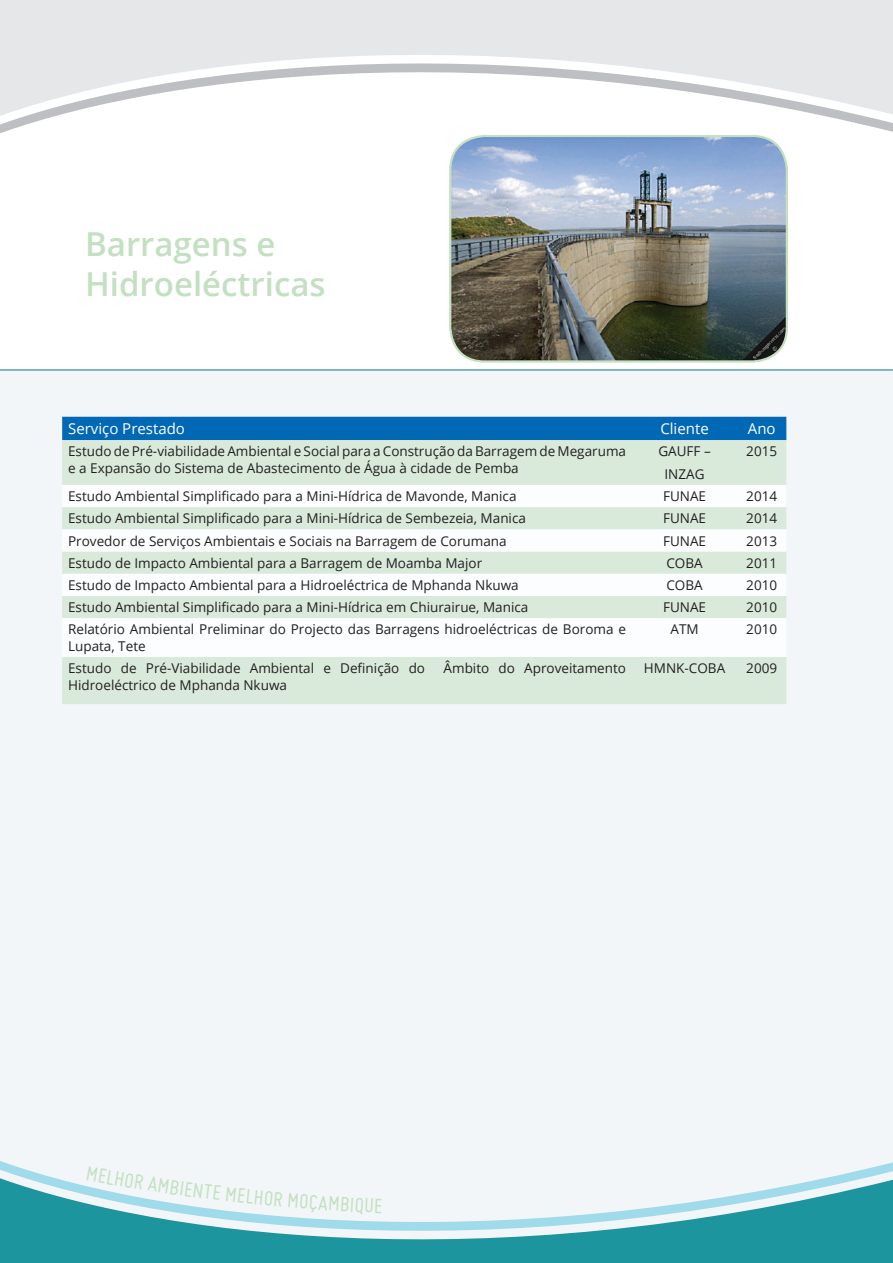
<style>
.page{position:relative;width:893px;height:1263px;background:#fff}
.page>*{position:absolute;margin:0;border:0;box-sizing:border-box;transform-origin:0 0}
.t1{font:600 33px/39.6px "Open Sans";color:#c3e0c1}
.t2{font:22.5px "Miso";color:#c3e0c1}
.t3{font:15px "Open Sans";color:#fff}
.t4{font:13.5px/16.5px "Open Sans";color:#231f20}
</style>
<div class="page">
<div style="left:0;top:370px;width:893px;height:893px;background:#f2f6f8"></div>
<svg style="left:0;top:121px;width:893px;height:15px"></svg>
<svg style="left:0;top:1161px;width:893px;height:12px"></svg>
<svg style="left:0;top:0;width:893px;height:121px;fill:#e6e7e9"></svg>
<svg style="left:0;top:1173px;width:893px;height:90px"></svg>
<hr style="left:0;top:369px;width:893px;height:2px;background:#57a4ae">
<img style="left:450px;top:136px;width:337px;height:224px">
<div style="left:449px;top:135px;width:339px;height:228px;border:2px solid #c3e0c1;border-radius:34px"></div>
<div style="left:62px;top:417px;width:724px;height:23px;background:#0068b4"></div>
<div style="left:62px;top:440px;width:724px;height:264px;background:#d9eada"></div>
<svg style="left:62px;top:485px;width:724px;height:172px;fill:#fcfdfe"></svg>
<svg style="left:87px;top:1166px;width:28px;height:19px"></svg>
<svg style="left:193px;top:1183px;width:28px;height:17px"></svg>
<svg style="left:265px;top:1191px;width:63px;height:22px"></svg>
<svg style="left:365px;top:1198px;width:17px;height:15px"></svg>
<h1 class="t1" style="left:85px;top:224px;width:242px">Barragens e<br>Hidroeléctricas</h1>
<p class="t3" style="left:68px;top:418px;width:118px">Serviço Prestado</p>
<p class="t3" style="left:660px;top:418px;width:50px">Cliente</p>
<p class="t3" style="left:748px;top:418px;width:29px">Ano</p>
<p class="t4" style="left:68px;top:443px;width:559px">Estudo de Pré-viabilidade Ambiental e Social para a Construção da Barragem de Megaruma e a Expansão do Sistema de Abastecimento de Água à cidade de Pemba</p>
<p class="t4" style="left:658px;top:440px;width:54px;line-height:22.5px;text-align:center">GAUFF –<br>INZAG</p>
<p class="t4" style="left:746px;top:443px;width:32px">2015</p>
<p class="t4" style="left:68px;top:488px;width:450px">Estudo Ambiental Simplificado para a Mini-Hídrica de Mavonde, Manica</p>
<p class="t4" style="left:663px;top:488px;width:45px">FUNAE</p>
<p class="t4" style="left:746px;top:488px;width:32px">2014</p>
<p class="t4" style="left:68px;top:510px;width:459px">Estudo Ambiental Simplificado para a Mini-Hídrica de Sembezeia, Manica</p>
<p class="t4" style="left:663px;top:510px;width:45px">FUNAE</p>
<p class="t4" style="left:746px;top:510px;width:32px">2014</p>
<p class="t4" style="left:68px;top:532px;width:440px">Provedor de Serviços Ambientais e Sociais na Barragem de Corumana</p>
<p class="t4" style="left:663px;top:532px;width:45px">FUNAE</p>
<p class="t4" style="left:746px;top:532px;width:32px">2013</p>
<p class="t4" style="left:68px;top:554px;width:416px">Estudo de Impacto Ambiental para a Barragem de Moamba Major</p>
<p class="t4" style="left:666px;top:554px;width:38px">COBA</p>
<p class="t4" style="left:746px;top:554px;width:32px">2011</p>
<p class="t4" style="left:68px;top:576px;width:452px">Estudo de Impacto Ambiental para a Hidroeléctrica de Mphanda Nkuwa</p>
<p class="t4" style="left:666px;top:576px;width:38px">COBA</p>
<p class="t4" style="left:746px;top:576px;width:32px">2010</p>
<p class="t4" style="left:68px;top:599px;width:462px">Estudo Ambiental Simplificado para a Mini-Hídrica em Chiurairue, Manica</p>
<p class="t4" style="left:663px;top:599px;width:45px">FUNAE</p>
<p class="t4" style="left:746px;top:599px;width:32px">2010</p>
<p class="t4" style="left:68px;top:621px;width:559px">Relatório Ambiental Preliminar do Projecto das Barragens hidroeléctricas de Boroma e<br>Lupata, Tete</p>
<p class="t4" style="left:670px;top:621px;width:30px">ATM</p>
<p class="t4" style="left:746px;top:621px;width:32px">2010</p>
<p class="t4" style="left:68px;top:660px;width:358px">Estudo de Pré-Viabilidade Ambiental e Definição do</p>
<p class="t4" style="left:444px;top:660px;width:184px">Âmbito do Aproveitamento</p>
<p class="t4" style="left:68px;top:676px;width:220px">Hidroeléctrico de Mphanda Nkuwa</p>
<p class="t4" style="left:644px;top:660px;width:83px">HMNK-COBA</p>
<p class="t4" style="left:746px;top:660px;width:32px">2009</p>
<h2 class="t2" style="left:117px;top:1166px;width:45px;rotate:9deg">hor A</h2>
<h2 class="t2" style="left:160px;top:1172px;width:37px;rotate:8deg">mbie</h2>
<h2 class="t2" style="left:227px;top:1181px;width:40px;rotate:6deg">Melh</h2>
<h2 class="t2" style="left:329px;top:1191px;width:38px;rotate:3deg">mbiq</h2>
</div>
